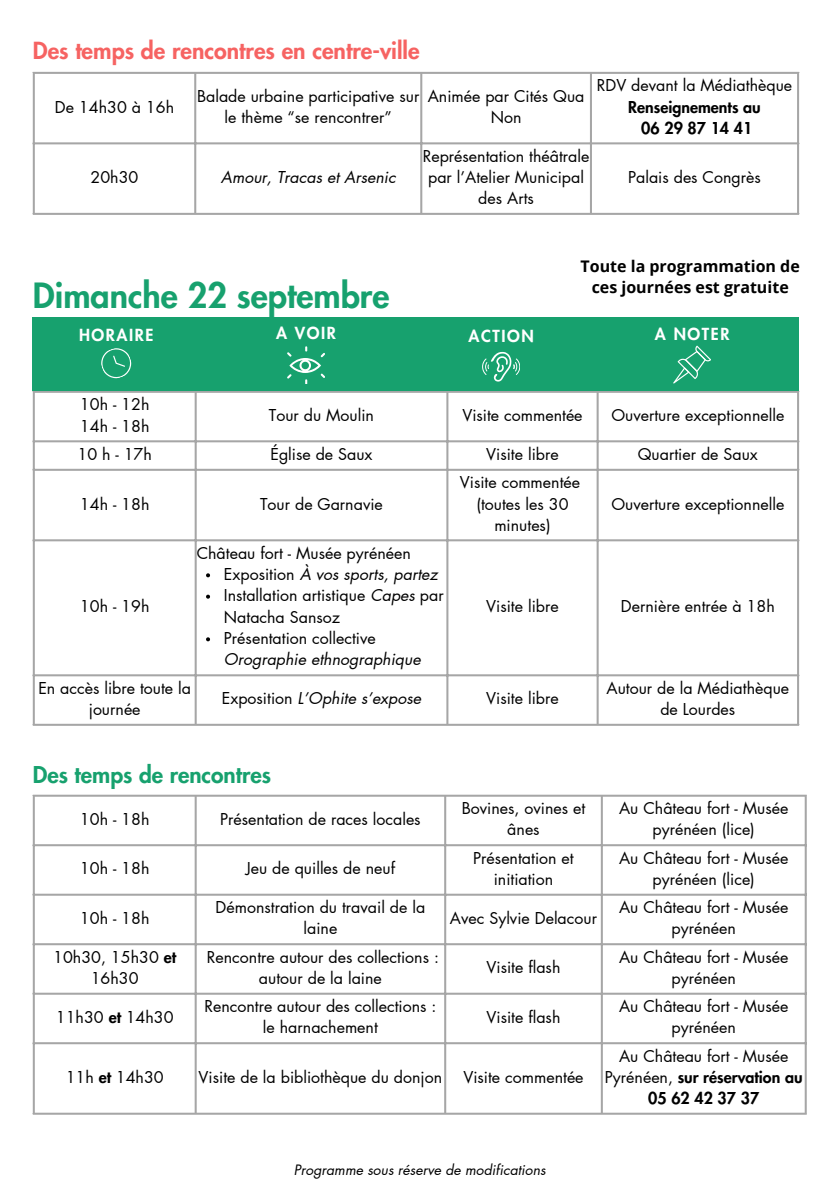
<style>
.page{position:relative;width:839px;height:1191px;background:#fff}
.page>*{position:absolute;margin:0;border:0;box-sizing:border-box;transform-origin:0 0}
.t1{font:800 34px "Futura LT Pro";color:#17a16e}
.t2{font:800 23px "Futura LT Pro";color:#f66362}
.t3{font:800 22.6px "Futura LT Pro";color:#17a16e}
.t4{font:800 16.2px "Futura LT Pro";letter-spacing:.095em;color:#fff}
.t5{font:16px/21.4px "Futura LT Pro";color:#000;text-align:center}
.t6{font:italic 16px/21.4px "Futura LT Pro";color:#000}
.t7{font:700 16px/21.4px "Open Sans";color:#000;text-align:center}
.t8{font:800 16px "Futura LT Pro";color:#000}
.t9{font:italic 14px "Futura LT Pro";color:#000}
.s1{font-weight:800}
.s2{font-style:normal}
.s3{font-style:italic}
</style>
<div class="page">
<svg style="left:206px;top:573px;width:4px;height:4px"></svg>
<svg style="left:206px;top:595px;width:4px;height:4px"></svg>
<svg style="left:206px;top:637px;width:4px;height:4px"></svg>
<hr style="left:33px;top:393px;width:2px;height:331px;background:#a6a6a6">
<hr style="left:195px;top:393px;width:2px;height:331px;background:#a6a6a6">
<hr style="left:446px;top:393px;width:2px;height:331px;background:#a6a6a6">
<hr style="left:596px;top:393px;width:2px;height:331px;background:#a6a6a6">
<hr style="left:797px;top:393px;width:2px;height:331px;background:#a6a6a6">
<hr style="left:33px;top:391px;width:766px;height:2px;background:#a6a6a6">
<hr style="left:33px;top:440px;width:766px;height:2px;background:#a6a6a6">
<hr style="left:33px;top:469px;width:766px;height:2px;background:#a6a6a6">
<hr style="left:33px;top:539px;width:766px;height:2px;background:#a6a6a6">
<hr style="left:33px;top:674px;width:766px;height:2px;background:#a6a6a6">
<hr style="left:33px;top:724px;width:766px;height:2px;background:#a6a6a6">
<hr style="left:33px;top:797px;width:2px;height:316px;background:#a6a6a6">
<hr style="left:195px;top:797px;width:2px;height:316px;background:#a6a6a6">
<hr style="left:444px;top:797px;width:2px;height:316px;background:#a6a6a6">
<hr style="left:600px;top:797px;width:3px;height:316px;background:#a6a6a6">
<hr style="left:804px;top:797px;width:2px;height:316px;background:#a6a6a6">
<hr style="left:33px;top:795px;width:773px;height:2px;background:#a6a6a6">
<hr style="left:33px;top:844px;width:773px;height:2px;background:#a6a6a6">
<hr style="left:33px;top:894px;width:773px;height:2px;background:#a6a6a6">
<hr style="left:33px;top:943px;width:773px;height:2px;background:#a6a6a6">
<hr style="left:33px;top:993px;width:773px;height:2px;background:#a6a6a6">
<hr style="left:33px;top:1042px;width:773px;height:2px;background:#a6a6a6">
<hr style="left:33px;top:1113px;width:773px;height:2px;background:#a6a6a6">
<div style="left:33px;top:317px;width:766px;height:74px;background:#17a16e"></div>
<svg style="left:101px;top:348px;width:31px;height:31px"></svg>
<svg style="left:287px;top:346px;width:37px;height:38px"></svg>
<svg style="left:482px;top:352px;width:37px;height:30px"></svg>
<svg style="left:673px;top:346px;width:37px;height:37px"></svg>
<hr style="left:33px;top:74px;width:2px;height:139px;background:#a6a6a6">
<hr style="left:194px;top:74px;width:2px;height:139px;background:#a6a6a6">
<hr style="left:420px;top:74px;width:2px;height:139px;background:#a6a6a6">
<hr style="left:590px;top:74px;width:2px;height:139px;background:#a6a6a6">
<hr style="left:797px;top:74px;width:2px;height:139px;background:#a6a6a6">
<hr style="left:33px;top:72px;width:766px;height:2px;background:#a6a6a6">
<hr style="left:33px;top:142px;width:766px;height:2px;background:#a6a6a6">
<hr style="left:33px;top:213px;width:766px;height:2px;background:#a6a6a6">
<p class="t2" style="left:33px;top:40px;width:388px">Des temps de rencontres en centre-ville</p>
<p class="t5" style="left:55px;top:97px;width:121px">De 14h30 à 16h</p>
<p class="t5" style="left:197px;top:86px;width:224px">Balade urbaine participative sur le thème “se rencontrer”</p>
<p class="t5" style="left:427px;top:86px;width:158px">Animée par Cités Qua<br>Non</p>
<p class="t5" style="left:596px;top:75px;width:197px">RDV devant la Médiathèque<br><span class="s1">Renseignements au</span></p>
<p class="t8" style="left:641px;top:121px;width:112px">06 29 87 14 41</p>
<p class="t5" style="left:91px;top:167px;width:49px">20h30</p>
<p class="t6" style="left:221px;top:167px;width:176px">Amour, Tracas et Arsenic</p>
<p class="t5" style="left:422px;top:146px;width:168px">Représentation théâtrale par l’Atelier Municipal des Arts</p>
<p class="t5" style="left:628px;top:167px;width:134px">Palais des Congrès</p>
<p class="t1" style="left:33px;top:279px;width:358px">Dimanche 22 septembre</p>
<p class="t7" style="left:580px;top:255px;width:221px">Toute la programmation de ces journées est gratuite</p>
<p class="t4" style="left:79px;top:328px;width:76px">HORAIRE</p>
<p class="t4" style="left:276px;top:326px;width:61px">A VOIR</p>
<p class="t4" style="left:468px;top:329px;width:67px">ACTION</p>
<p class="t4" style="left:655px;top:327px;width:76px">A NOTER</p>
<p class="t5" style="left:80px;top:394px;width:71px">10h - 12h</p>
<p class="t5" style="left:80px;top:416px;width:71px">14h - 18h</p>
<p class="t5" style="left:269px;top:405px;width:107px">Tour du Moulin</p>
<p class="t5" style="left:462px;top:405px;width:122px">Visite commentée</p>
<p class="t5" style="left:611px;top:405px;width:174px">Ouverture exceptionnelle</p>
<p class="t5" style="left:77px;top:444px;width:76px">10 h - 17h</p>
<p class="t5" style="left:270px;top:444px;width:104px">Église de Saux</p>
<h1 class="t5" style="left:486px;top:444px;width:74px">Visite libre</h1>
<h4 class="t5" style="left:637px;top:444px;width:122px">Quartier de Saux</h4>
<h3 class="t5" style="left:80px;top:494px;width:71px">14h - 18h</h3>
<p class="t5" style="left:260px;top:494px;width:124px">Tour de Garnavie</p>
<h3 class="t5" style="left:460px;top:472px;width:122px">Visite commentée</h3>
<p class="t5" style="left:476px;top:494px;width:94px">(toutes les 30 minutes)</p>
<h3 class="t5" style="left:611px;top:494px;width:174px">Ouverture exceptionnelle</h3>
<h3 class="t5" style="left:80px;top:596px;width:71px">10h - 19h</h3>
<p class="t5" style="left:197px;top:543px;width:216px">Château fort - Musée pyrénéen</p>
<p class="t6" style="left:224px;top:564px;width:215px"><span class="s2">Exposition</span> À vos sports, partez</p>
<p class="t5" style="left:224px;top:585px;width:221px;text-align:left">Installation artistique <span class="s3">Capes</span> par<br>Natacha Sansoz</p>
<p class="t6" style="left:224px;top:628px;width:198px"><span class="s2">Présentation collective<br></span>Orographie ethnographique</p>
<p class="t5" style="left:486px;top:596px;width:74px">Visite libre</p>
<p class="t5" style="left:620px;top:596px;width:155px">Dernière entrée à 18h</p>
<p class="t5" style="left:38px;top:678px;width:154px">En accès libre toute la journée</p>
<p class="t6" style="left:222px;top:688px;width:201px"><span class="s2">Exposition</span> L’Ophite s’expose</p>
<p class="t5" style="left:486px;top:688px;width:74px">Visite libre</p>
<p class="t5" style="left:606px;top:678px;width:184px">Autour de la Médiathèque de Lourdes</p>
<p class="t3" style="left:33px;top:764px;width:240px">Des temps de rencontres</p>
<p class="t5" style="left:80px;top:809px;width:71px">10h - 18h</p>
<p class="t5" style="left:220px;top:809px;width:202px">Présentation de races locales</p>
<p class="t5" style="left:461px;top:798px;width:125px">Bovines, ovines et ânes</p>
<p class="t5" style="left:619px;top:798px;width:171px">Au Château fort - Musée pyrénéen (lice)</p>
<p class="t5" style="left:80px;top:858px;width:71px">10h - 18h</p>
<p class="t5" style="left:246px;top:858px;width:151px">Jeu de quilles de neuf</p>
<p class="t5" style="left:473px;top:848px;width:102px">Présentation et initiation</p>
<p class="t5" style="left:619px;top:848px;width:171px">Au Château fort - Musée pyrénéen (lice)</p>
<p class="t5" style="left:80px;top:908px;width:71px">10h - 18h</p>
<p class="t5" style="left:215px;top:897px;width:211px">Démonstration du travail de la laine</p>
<p class="t5" style="left:450px;top:908px;width:148px">Avec Sylvie Delacour</p>
<p class="t5" style="left:619px;top:897px;width:171px">Au Château fort - Musée pyrénéen</p>
<p class="t5" style="left:53px;top:947px;width:124px">10h30, 15h30 <span class="s1">et<br></span>16h30</p>
<p class="t5" style="left:207px;top:947px;width:234px">Rencontre autour des collections : autour de la laine</p>
<p class="t5" style="left:486px;top:957px;width:75px">Visite flash</p>
<p class="t5" style="left:619px;top:947px;width:171px">Au Château fort - Musée pyrénéen</p>
<p class="t5" style="left:56px;top:1007px;width:119px">11h30 <span class="s1">et</span> 14h30</p>
<h2 class="t5" style="left:204px;top:996px;width:234px">Rencontre autour des collections : le harnachement</h2>
<p class="t5" style="left:486px;top:1007px;width:75px">Visite flash</p>
<p class="t5" style="left:619px;top:996px;width:171px">Au Château fort - Musée pyrénéen</p>
<p class="t5" style="left:66px;top:1067px;width:100px">11h <span class="s1">et</span> 14h30</p>
<p class="t5" style="left:199px;top:1067px;width:245px">Visite de la bibliothèque du donjon</p>
<p class="t5" style="left:463px;top:1067px;width:122px">Visite commentée</p>
<p class="t5" style="left:605px;top:1046px;width:199px">Au Château fort - Musée<br>Pyrénéen, <span class="s1">sur réservation au<br>05 62 42 37 37</span></p>
<h2 class="t9" style="left:294px;top:1163px;width:253px">Programme sous réserve de modifications</h2>
</div>
